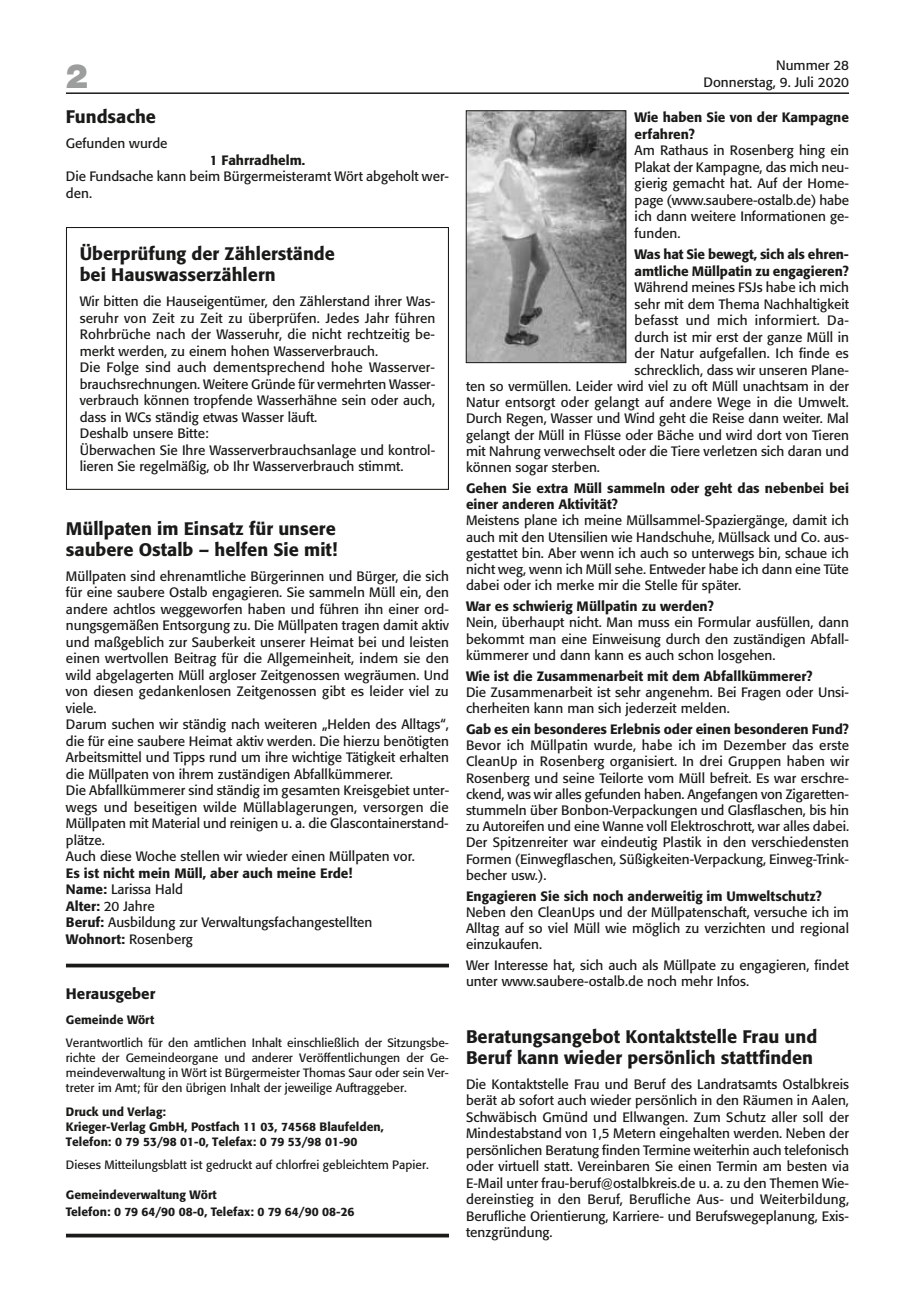
<style>
.page{position:relative;width:915px;height:1297px;background:#fff}
.page>*{position:absolute;margin:0;border:0;box-sizing:border-box;transform-origin:0 0}
.t1{font:900 36px "Nimbus Sans Novus T";color:#9c9d9d}
.t2{font:500 18px/21px "Formata";color:#1a1a18}
.t3{font:500 15px "Formata";color:#1a1a18}
.t4{font:13.5px/16.5px "Formata";color:#1a1a18}
.t5{font:500 13.5px/16.5px "Formata";color:#1a1a18}
.t6{font:13.5px "Formata";letter-spacing:.02em;color:#1a1a18}
.t7{font:12px/15px "Formata";color:#1a1a18;text-align:justify}
.t8{font:500 12px/15px "Formata";color:#1a1a18}
.s1{font-weight:500}
</style>
<div class="page">
<hr style="left:66px;top:92px;width:782px;height:2px;background:#1a1a18">
<div style="left:66px;top:227px;width:383px;height:263px;border:1px solid #1a1a18"></div>
<img style="left:468px;top:113px;width:156px;height:248px">
<div style="left:466px;top:111px;width:160px;height:252px;border:1px solid #1a1a18"></div>
<hr style="left:66px;top:964px;width:383px;height:3px;background:#1a1a18">
<hr style="left:66px;top:1234px;width:383px;height:3px;background:#1a1a18">
<h1 class="t1" style="left:66px;top:55px;width:24px">2</h1>
<p class="t4" style="left:703px;top:57px;width:147px;text-align:right">Nummer 28<br>Donnerstag, 9. Juli 2020</p>
<h2 class="t2" style="left:66px;top:106px;width:91px">Fundsache</h2>
<p class="t4" style="left:66px;top:135px;width:103px">Gefunden wurde</p>
<p class="t5" style="left:210px;top:152px;width:97px">1 Fahrradhelm.</p>
<p class="t4" style="left:66px;top:168px;width:384px">Die Fundsache kann beim Bürgermeisteramt Wört abgeholt wer&shy;den.</p>
<p class="t5" style="left:634px;top:109px;width:216px">Wie haben Sie von der Kampagne erfahren?</p>
<p class="t4" style="left:634px;top:142px;width:216px;text-align:justify">Am Rathaus in Rosenberg hing ein Plakat der Kampagne, das mich neu&shy;gierig gemacht hat. Auf der Home&shy;page (www.saubere-ostalb.de) habe ich dann weitere Informationen ge&shy;funden.</p>
<p class="t5" style="left:634px;top:246px;width:216px">Was hat Sie bewegt, sich als ehren&shy;amtliche Müllpatin zu engagieren?</p>
<p class="t4" style="left:634px;top:279px;width:216px">Während meines FSJs habe ich mich</p>
<p class="t4" style="left:634px;top:296px;width:216px">sehr mit dem Thema Nachhaltigkeit</p>
<p class="t6" style="left:634px;top:312px;width:216px">befasst und mich informiert. Da-</p>
<p class="t4" style="left:634px;top:329px;width:216px">durch ist mir erst der ganze Müll in</p>
<p class="t4" style="left:634px;top:345px;width:216px">der Natur aufgefallen. Ich finde es</p>
<p class="t4" style="left:634px;top:362px;width:216px">schrecklich, dass wir unseren Plane-</p>
<p class="t4" style="left:466px;top:378px;width:384px">ten so vermüllen. Leider wird viel zu oft Müll unachtsam in der</p>
<p class="t4" style="left:466px;top:394px;width:384px">Natur entsorgt oder gelangt auf andere Wege in die Umwelt.</p>
<p class="t4" style="left:466px;top:410px;width:384px">Durch Regen, Wasser und Wind geht die Reise dann weiter. Mal</p>
<p class="t4" style="left:466px;top:427px;width:384px">gelangt der Müll in Flüsse oder Bäche und wird dort von Tieren</p>
<p class="t4" style="left:466px;top:443px;width:384px">mit Nahrung verwechselt oder die Tiere verletzen sich daran und</p>
<p class="t4" style="left:466px;top:459px;width:135px">können sogar sterben.</p>
<p class="t5" style="left:466px;top:480px;width:384px">Gehen Sie extra Müll sammeln oder geht das nebenbei bei einer anderen Aktivität?</p>
<p class="t4" style="left:466px;top:512px;width:384px;text-align:justify">Meistens plane ich meine Müllsammel-Spaziergänge, damit ich auch mit den Utensilien wie Handschuhe, Müllsack und Co. aus&shy;gestattet bin. Aber wenn ich auch so unterwegs bin, schaue ich nicht weg, wenn ich Müll sehe. Entweder habe ich dann eine Tüte dabei oder ich merke mir die Stelle für später.</p>
<p class="t5" style="left:466px;top:598px;width:249px">War es schwierig Müllpatin zu werden?</p>
<p class="t4" style="left:466px;top:614px;width:384px;text-align:justify">Nein, überhaupt nicht. Man muss ein Formular ausfüllen, dann bekommt man eine Einweisung durch den zuständigen Abfall&shy;kümmerer und dann kann es auch schon losgehen.</p>
<p class="t5" style="left:466px;top:667px;width:348px">Wie ist die Zusammenarbeit mit dem Abfallkümmerer?</p>
<p class="t4" style="left:466px;top:684px;width:384px">Die Zusammenarbeit ist sehr angenehm. Bei Fragen oder Unsi&shy;cherheiten kann man sich jederzeit melden.</p>
<p class="t5" style="left:466px;top:721px;width:384px">Gab es ein besonderes Erlebnis oder einen besonderen Fund?</p>
<p class="t4" style="left:466px;top:737px;width:384px;text-align:justify">Bevor ich Müllpatin wurde, habe ich im Dezember das erste CleanUp in Rosenberg organisiert. In drei Gruppen haben wir Rosenberg und seine Teilorte vom Müll befreit. Es war erschre&shy;ckend, was wir alles gefunden haben. Angefangen von Zigaretten&shy;stummeln über Bonbon-Verpackungen und Glasflaschen, bis hin zu Autoreifen und eine Wanne voll Elektroschrott, war alles dabei.<br>Der Spitzenreiter war eindeutig Plastik in den verschiedensten Formen (Einwegflaschen, Süßigkeiten-Verpackung, Einweg-Trink&shy;becher usw.).</p>
<p class="t5" style="left:466px;top:888px;width:357px">Engagieren Sie sich noch anderweitig im Umweltschutz?</p>
<p class="t4" style="left:466px;top:904px;width:384px;text-align:justify">Neben den CleanUps und der Müllpatenschaft, versuche ich im Alltag auf so viel Müll wie möglich zu verzichten und regional einzukaufen.</p>
<p class="t4" style="left:466px;top:957px;width:384px">Wer Interesse hat, sich auch als Müllpate zu engagieren, findet unter www.saubere-ostalb.de noch mehr Infos.</p>
<h2 class="t2" style="left:80px;top:243px;width:256px">Überprüfung der Zählerstände bei Hauswasserzählern</h2>
<p class="t4" style="left:80px;top:293px;width:357px">Wir bitten die Hauseigentümer, den Zählerstand ihrer Was&shy;seruhr von Zeit zu Zeit zu überprüfen. Jedes Jahr führen Rohrbrüche nach der Wasseruhr, die nicht rechtzeitig be&shy;merkt werden, zu einem hohen Wasserverbrauch.<br>Die Folge sind auch dementsprechend hohe Wasserver&shy;brauchsrechnungen. Weitere Gründe für vermehrten Wasser&shy;verbrauch können tropfende Wasserhähne sein oder auch, dass in WCs ständig etwas Wasser läuft.<br>Deshalb unsere Bitte:<br>Überwachen Sie Ihre Wasserverbrauchsanlage und kontrol&shy;lieren Sie regelmäßig, ob Ihr Wasserverbrauch stimmt.</p>
<h2 class="t2" style="left:66px;top:518px;width:273px">Müllpaten im Einsatz für unsere saubere Ostalb – helfen Sie mit!</h2>
<p class="t4" style="left:66px;top:568px;width:384px">Müllpaten sind ehrenamtliche Bürgerinnen und Bürger, die sich für eine saubere Ostalb engagieren. Sie sammeln Müll ein, den andere achtlos weggeworfen haben und führen ihn einer ord&shy;nungsgemäßen Entsorgung zu. Die Müllpaten tragen damit aktiv und maßgeblich zur Sauberkeit unserer Heimat bei und leisten einen wertvollen Beitrag für die Allgemeinheit, indem sie den wild abgelagerten Müll argloser Zeitgenossen wegräumen. Und von diesen gedankenlosen Zeitgenossen gibt es leider viel zu viele.<br>Darum suchen wir ständig nach weiteren „Helden des Alltags“, die für eine saubere Heimat aktiv werden. Die hierzu benötigten Arbeitsmittel und Tipps rund um ihre wichtige Tätigkeit erhalten die Müllpaten von ihrem zuständigen Abfallkümmerer.<br>Die Abfallkümmerer sind ständig im gesamten Kreisgebiet unter&shy;wegs und beseitigen wilde Müllablagerungen, versorgen die Müllpaten mit Material und reinigen u. a. die Glascontainerstand&shy;plätze.<br>Auch diese Woche stellen wir wieder einen Müllpaten vor.</p>
<p class="t4" style="left:66px;top:865px;width:308px"><span class="s1">Es ist nicht mein Müll, aber auch meine Erde!<br>Name:</span> Larissa Hald<br><span class="s1">Alter:</span> 20 Jahre<br><span class="s1">Beruf:</span> Ausbildung zur Verwaltungsfachangestellten<br><span class="s1">Wohnort:</span> Rosenberg</p>
<p class="t3" style="left:66px;top:984px;width:91px">Herausgeber</p>
<p class="t8" style="left:66px;top:1012px;width:90px">Gemeinde Wört</p>
<p class="t7" style="left:66px;top:1035px;width:384px">Verantwortlich für den amtlichen Inhalt einschließlich der Sitzungsbe&shy;richte der Gemeindeorgane und anderer Veröffentlichungen der Ge&shy;meindeverwaltung in Wört ist Bürgermeister Thomas Saur oder sein Ver&shy;treter im Amt; für den übrigen Inhalt der jeweilige Auftraggeber.</p>
<p class="t8" style="left:66px;top:1104px;width:319px">Druck und Verlag:<br>Krieger-Verlag GmbH, Postfach 11 03, 74568 Blaufelden,<br>Telefon: 0 79 53/98 01-0, Telefax: 0 79 53/98 01-90</p>
<p class="t7" style="left:66px;top:1157px;width:364px">Dieses Mitteilungsblatt ist gedruckt auf chlorfrei gebleichtem Papier.</p>
<p class="t8" style="left:66px;top:1187px;width:290px;line-height:16.5px">Gemeindeverwaltung Wört<br>Telefon: 0 79 64/90 08-0, Telefax: 0 79 64/90 08-26</p>
<h2 class="t2" style="left:466px;top:1026px;width:352px">Beratungsangebot Kontaktstelle Frau und<br>Beruf kann wieder persönlich stattfinden</h2>
<p class="t4" style="left:466px;top:1076px;width:384px;text-align:justify">Die Kontaktstelle Frau und Beruf des Landratsamts Ostalbkreis berät ab sofort auch wieder persönlich in den Räumen in Aalen, Schwäbisch Gmünd und Ellwangen. Zum Schutz aller soll der Mindestabstand von 1,5 Metern eingehalten werden. Neben der persönlichen Beratung finden Termine weiterhin auch telefonisch oder virtuell statt. Vereinbaren Sie einen Termin am besten via E-Mail unter frau-beruf@ostalbkreis.de u. a. zu den Themen Wie&shy;dereinstieg in den Beruf, Berufliche Aus- und Weiterbildung, Berufliche Orientierung, Karriere- und Berufswegeplanung, Exis&shy;tenzgründung.</p>
</div>
